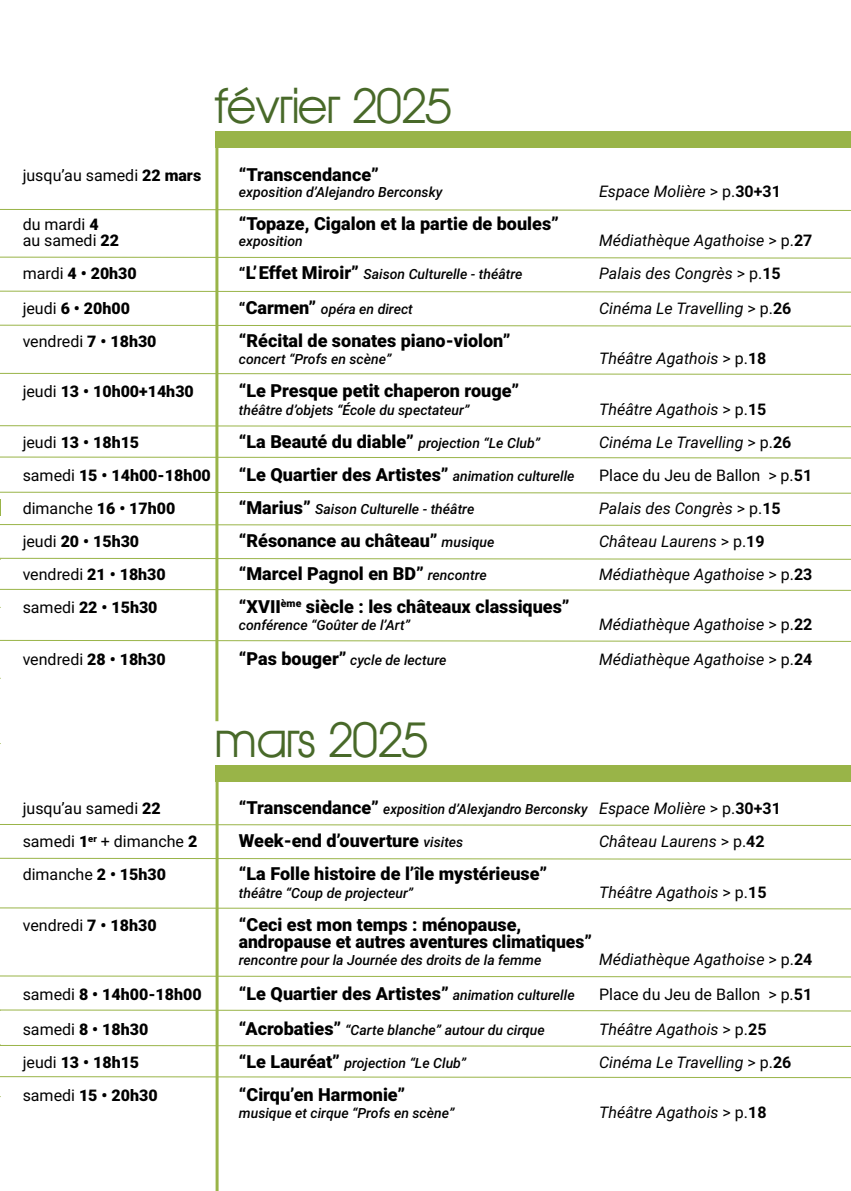
<style>
.page{position:relative;width:851px;height:1191px;background:#fff}
.page>*{position:absolute;margin:0;border:0;box-sizing:border-box;transform-origin:0 0}
.t1{font:700 48px "Hasteristico";color:#486929}
.t2{font:900 18px/17px "Roboto";color:#000}
.t3{font:italic 16px "Roboto";color:#000}
.t4{font:16px "Roboto";color:#000}
.t5{font:900 16px "Roboto";color:#000}
.t6{font:italic 500 14px "Roboto";color:#000}
.s1{font-weight:900}
.s2{font-style:normal}
.s3{font-weight:700;font-style:normal}
.s4{font-weight:400}
.s5{font-weight:900;font-style:normal;font-size:16px}
.s6{font-weight:900;font-style:normal;font-size:18px}
.s7{font-weight:500;font-style:italic;font-size:14px}
.s8{font-weight:700}
.s9{font-weight:400;font-size:16px}
.s10{font-weight:400;font-style:normal;font-size:16px}
.s11{font-weight:700;font-style:normal;font-size:16px}
</style>
<div class="page">
<div style="left:215px;top:131px;width:635px;height:17px;background:#99b448"></div>
<hr style="left:215px;top:133px;width:3px;height:588px;background:#99b448">
<svg style="left:0;top:208px;width:850px;height:3px"></svg>
<svg style="left:0;top:256px;width:850px;height:3px"></svg>
<svg style="left:0;top:290px;width:850px;height:3px"></svg>
<svg style="left:0;top:324px;width:850px;height:3px"></svg>
<svg style="left:0;top:425px;width:850px;height:3px"></svg>
<svg style="left:0;top:456px;width:850px;height:3px"></svg>
<svg style="left:0;top:491px;width:850px;height:24px"></svg>
<svg style="left:0;top:523px;width:850px;height:3px"></svg>
<svg style="left:0;top:557px;width:850px;height:3px"></svg>
<svg style="left:0;top:588px;width:850px;height:3px"></svg>
<svg style="left:0;top:639px;width:850px;height:5px"></svg>
<svg style="left:0;top:372px;width:850px;height:3px"></svg>
<div style="left:215px;top:764px;width:635px;height:17px;background:#99b448"></div>
<hr style="left:215px;top:766px;width:3px;height:425px;background:#99b448">
<svg style="left:0;top:907px;width:850px;height:4px"></svg>
<svg style="left:0;top:1008px;width:850px;height:4px"></svg>
<svg style="left:0;top:1042px;width:850px;height:5px"></svg>
<svg style="left:0;top:1075px;width:850px;height:3px"></svg>
<svg style="left:0;top:975px;width:850px;height:3px"></svg>
<svg style="left:0;top:857px;width:850px;height:3px"></svg>
<svg style="left:0;top:823px;width:850px;height:5px"></svg>
<h1 class="t1" style="left:215px;top:78px;width:237px">février 2025</h1>
<p class="t4" style="left:23px;top:164px;width:180px">jusqu’au samedi <span class="s1">22 mars</span></p>
<p class="t2" style="left:239px;top:165px;width:141px">“Transcendance”</p>
<p class="t6" style="left:239px;top:182px;width:205px">exposition d’Alejandro Berconsky</p>
<p class="t3" style="left:599px;top:180px;width:183px">Espace Molière <span class="s2">&gt; p.</span><span class="s3">30+31</span></p>
<p class="t4" style="left:23px;top:213px;width:77px">du mardi <span class="s1">4</span></p>
<p class="t2" style="left:239px;top:214px;width:321px">“Topaze, Cigalon et la partie de boules”</p>
<p class="t4" style="left:23px;top:229px;width:98px">au samedi <span class="s1">22</span></p>
<p class="t6" style="left:239px;top:231px;width:65px">exposition</p>
<p class="t3" style="left:599px;top:229px;width:215px">Médiathèque Agathoise <span class="s2">&gt; p.</span><span class="s3">27</span></p>
<p class="t5" style="left:23px;top:262px;width:116px"><span class="s4">mardi</span> 4 • 20h30</p>
<p class="t6" style="left:239px;top:264px;width:285px"><span class="s5">“</span><span class="s6">L’Effet Miroir”</span> Saison Culturelle - théâtre</p>
<p class="t3" style="left:599px;top:262px;width:183px">Palais des Congrès <span class="s2">&gt; p.</span><span class="s3">15</span></p>
<p class="t5" style="left:23px;top:297px;width:109px"><span class="s4">jeudi</span> 6 • 20h00</p>
<p class="t6" style="left:239px;top:299px;width:175px"><span class="s5">“</span><span class="s6">Carmen”</span> opéra en direct</p>
<p class="t3" style="left:599px;top:297px;width:194px">Cinéma Le Travelling <span class="s2">&gt; p.</span><span class="s3">26</span></p>
<p class="t4" style="left:23px;top:330px;width:135px">vendredi <span class="s1">7 • 18h30</span></p>
<p class="t2" style="left:239px;top:331px;width:273px">“Récital de sonates piano-violon”</p>
<p class="t6" style="left:239px;top:349px;width:154px">concert “Profs en scène”</p>
<p class="t3" style="left:599px;top:347px;width:169px">Théâtre Agathois <span class="s2">&gt; p.</span><span class="s3">18</span></p>
<p class="t5" style="left:23px;top:380px;width:173px"><span class="s4">jeudi</span> 13 • 10h00+14h30</p>
<p class="t2" style="left:239px;top:381px;width:282px">“Le Presque petit chaperon rouge”</p>
<p class="t6" style="left:239px;top:400px;width:232px">théâtre d’objets “École du spectateur”</p>
<p class="t3" style="left:599px;top:398px;width:169px">Théâtre Agathois <span class="s2">&gt; p.</span><span class="s3">15</span></p>
<p class="t5" style="left:23px;top:431px;width:118px"><span class="s4">jeudi</span> 13 • 18h15</p>
<p class="t2" style="left:239px;top:432px;width:302px">“La Beauté du diable” <span class="s7">projection “Le Club”</span></p>
<p class="t3" style="left:599px;top:431px;width:194px">Cinéma Le Travelling <span class="s2">&gt; p.</span><span class="s3">26</span></p>
<p class="t5" style="left:23px;top:464px;width:190px"><span class="s4">samedi</span> 15 • 14h00-18h00</p>
<p class="t2" style="left:239px;top:465px;width:337px">“Le Quartier des Artistes” <span class="s7">animation culturelle</span></p>
<p class="t4" style="left:599px;top:464px;width:214px">Place du Jeu de Ballon &gt; p.<span class="s8">51</span></p>
<p class="t4" style="left:23px;top:497px;width:154px">dimanche <span class="s1">16 • 17h00</span></p>
<p class="t6" style="left:239px;top:499px;width:237px"><span class="s6">“Marius”</span> Saison Culturelle - théâtre</p>
<p class="t3" style="left:599px;top:497px;width:183px">Palais des Congrès <span class="s2">&gt; p.</span><span class="s3">15</span></p>
<p class="t5" style="left:23px;top:530px;width:118px"><span class="s4">jeudi</span> 20 • 15h30</p>
<p class="t2" style="left:239px;top:531px;width:257px">“Résonance au château” <span class="s7">musique</span></p>
<p class="t3" style="left:599px;top:530px;width:167px">Château Laurens <span class="s2">&gt; p.</span><span class="s3">19</span></p>
<p class="t4" style="left:23px;top:563px;width:145px">vendredi <span class="s1">21 • 18h30</span></p>
<p class="t2" style="left:239px;top:564px;width:249px">“Marcel Pagnol en BD” <span class="s7">rencontre</span></p>
<p class="t3" style="left:599px;top:563px;width:215px">Médiathèque Agathoise <span class="s2">&gt; p.</span><span class="s3">23</span></p>
<p class="t5" style="left:23px;top:596px;width:136px"><span class="s4">samedi</span> 22 • 15h30</p>
<p class="t2" style="left:239px;top:597px;width:332px">“XVII<sup>ème</sup> siècle : les châteaux classiques”</p>
<p class="t6" style="left:239px;top:615px;width:173px">conférence “Goûter de l’Art”</p>
<p class="t3" style="left:599px;top:613px;width:215px">Médiathèque Agathoise <span class="s2">&gt; p.</span><span class="s3">22</span></p>
<p class="t4" style="left:23px;top:648px;width:145px">vendredi <span class="s1">28 • 18h30</span></p>
<p class="t6" style="left:239px;top:650px;width:209px"><span class="s6">“Pas bouger”</span> cycle de lecture</p>
<p class="t3" style="left:599px;top:648px;width:215px">Médiathèque Agathoise <span class="s2">&gt; p.</span><span class="s3">24</span></p>
<h1 class="t1" style="left:215px;top:711px;width:213px">mars 2025</h1>
<p class="t4" style="left:23px;top:797px;width:139px">jusqu’au samedi <span class="s1">22</span></p>
<p class="t6" style="left:239px;top:799px;width:543px"><span class="s6">“Transcendance”</span> exposition d’Alexjandro Berconsky <span class="s9">Espace Molière</span> <span class="s10">&gt; p.</span><span class="s11">30+31</span></p>
<p class="t4" style="left:23px;top:830px;width:176px">samedi <span class="s1">1</span><sup>er</sup> + dimanche <span class="s1">2</span></p>
<p class="t2" style="left:239px;top:831px;width:226px">Week-end d’ouverture <span class="s7">visites</span></p>
<p class="t3" style="left:599px;top:830px;width:167px">Château Laurens <span class="s2">&gt; p.</span><span class="s3">42</span></p>
<p class="t4" style="left:23px;top:863px;width:145px">dimanche <span class="s1">2 • 15h30</span></p>
<p class="t2" style="left:239px;top:864px;width:310px">“La Folle histoire de l’île mystérieuse”</p>
<p class="t6" style="left:239px;top:883px;width:176px">théâtre “Coup de projecteur”</p>
<p class="t3" style="left:599px;top:881px;width:169px">Théâtre Agathois <span class="s2">&gt; p.</span><span class="s3">15</span></p>
<p class="t4" style="left:23px;top:914px;width:135px">vendredi <span class="s1">7 • 18h30</span></p>
<p class="t2" style="left:239px;top:915px;width:354px">“Ceci est mon temps : ménopause, andropause et autres aventures climatiques”</p>
<p class="t6" style="left:239px;top:950px;width:304px">rencontre pour la Journée des droits de la femme</p>
<p class="t3" style="left:599px;top:948px;width:215px">Médiathèque Agathoise <span class="s2">&gt; p.</span><span class="s3">24</span></p>
<p class="t5" style="left:23px;top:983px;width:180px"><span class="s4">samedi</span> 8 • 14h00-18h00</p>
<p class="t2" style="left:239px;top:984px;width:337px">“Le Quartier des Artistes” <span class="s7">animation culturelle</span></p>
<p class="t4" style="left:599px;top:983px;width:214px">Place du Jeu de Ballon &gt; p.<span class="s8">51</span></p>
<p class="t5" style="left:23px;top:1018px;width:127px"><span class="s4">samedi</span> 8 • 18h30</p>
<p class="t6" style="left:239px;top:1020px;width:307px"><span class="s6">“Acrobaties”</span> “Carte blanche” autour du cirque</p>
<p class="t3" style="left:599px;top:1018px;width:169px">Théâtre Agathois <span class="s2">&gt; p.</span><span class="s3">25</span></p>
<p class="t5" style="left:23px;top:1051px;width:118px"><span class="s4">jeudi</span> 13 • 18h15</p>
<p class="t6" style="left:239px;top:1053px;width:229px"><span class="s6">“Le Lauréat”</span> projection “Le Club”</p>
<p class="t3" style="left:599px;top:1051px;width:194px">Cinéma Le Travelling <span class="s2">&gt; p.</span><span class="s3">26</span></p>
<p class="t5" style="left:23px;top:1084px;width:136px"><span class="s4">samedi</span> 15 • 20h30</p>
<p class="t2" style="left:239px;top:1085px;width:168px">“Cirqu’en Harmonie”</p>
<p class="t6" style="left:239px;top:1103px;width:217px">musique et cirque “Profs en scène”</p>
<p class="t3" style="left:599px;top:1101px;width:169px">Théâtre Agathois <span class="s2">&gt; p.</span><span class="s3">18</span></p>
</div>
